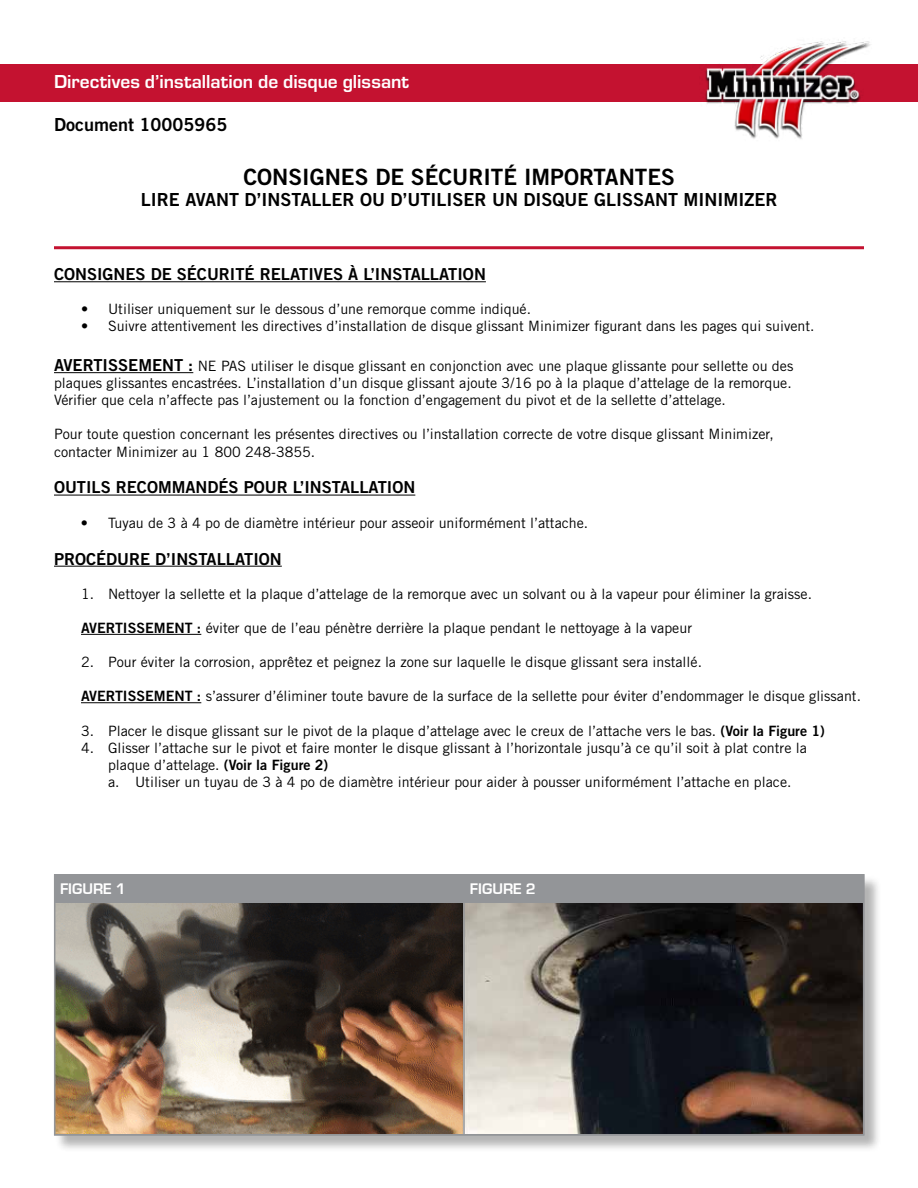
<style>
.page{position:relative;width:918px;height:1188px;background:#fff}
.page>*{position:absolute;margin:0;border:0;box-sizing:border-box;transform-origin:0 0}
.t1{font:22.5px "Trade Gothic LT Std Bd 2";color:#000}
.t2{font:700 19.5px "Eurostile";color:#fff}
.t3{font:18px "Trade Gothic LT Std Bd 2";color:#000}
.t4{font:16.5px "Trade Gothic LT Std Bd 2";color:#000}
.t5{font:700 15.9px "Eurostile";color:#fff}
.t6{font:14.25px/17.1px "Trade Gothic LT Std";color:#000}
.s1{font-family:"Trade Gothic LT Std Bd 2";font-size:16.5px}
.s2{font-family:"Trade Gothic LT Std Bd 2"}
</style>
<div class="page">
<div style="left:0;top:64px;width:918px;height:37px;background:#c41230"></div>
<hr style="left:54px;top:281px;width:432px;height:1px;background:#000">
<hr style="left:54px;top:372px;width:139px;height:1px;background:#000">
<hr style="left:54px;top:495px;width:361px;height:1px;background:#000">
<hr style="left:54px;top:566px;width:228px;height:1px;background:#000">
<hr style="left:81px;top:634px;width:120px;height:1px;background:#000">
<hr style="left:81px;top:702px;width:120px;height:1px;background:#000">
<img style="left:656px;top:41px;width:250px;height:98px">
<hr style="left:54px;top:246px;width:810px;height:3px;background:#c41230">
<div style="left:55px;top:875px;width:827px;height:278px;background:#000;opacity:.3"></div>
<img style="left:57px;top:903px;width:406px;height:230px">
<div style="left:54px;top:874px;width:411px;height:29px;background:#939598"></div>
<img style="left:465px;top:903px;width:396px;height:230px">
<div style="left:458px;top:874px;width:406px;height:29px;background:#939598"></div>
<hr style="left:463px;top:874px;width:2px;height:260px;background:#939598">
<div style="left:54px;top:874px;width:810px;height:262px;border:2px solid #939598"></div>
<h2 class="t2" style="left:54px;top:68px;width:356px">Directives d’installation de disque glissant</h2>
<p class="t3" style="left:54px;top:114px;width:175px">Document 10005965</p>
<h1 class="t1" style="left:243px;top:163px;width:433px">CONSIGNES DE SÉCURITÉ IMPORTANTES</h1>
<p class="t3" style="left:141px;top:189px;width:638px">LIRE AVANT D’INSTALLER OU D’UTILISER UN DISQUE GLISSANT MINIMIZER</p>
<p class="t4" style="left:54px;top:264px;width:433px">CONSIGNES DE SÉCURITÉ RELATIVES À L’INSTALLATION</p>
<p class="t6" style="left:81px;top:301px;width:452px">• Utiliser uniquement sur le dessous d’une remorque comme indiqué.</p>
<p class="t6" style="left:81px;top:318px;width:735px">• Suivre attentivement les directives d’installation de disque glissant Minimizer figurant dans les pages qui suivent.</p>
<p class="t6" style="left:54px;top:357px;width:741px;text-align:justify"><span class="s1">AVERTISSEMENT :</span> NE PAS utiliser le disque glissant en conjonction avec une plaque glissante pour sellette ou des plaques glissantes encastrées. L’installation d’un disque glissant ajoute 3/16 po à la plaque d’attelage de la remorque.<br>Vérifier que cela n’affecte pas l’ajustement ou la fonction d’engagement du pivot et de la sellette d’attelage.</p>
<p class="t6" style="left:54px;top:426px;width:721px">Pour toute question concernant les présentes directives ou l’installation correcte de votre disque glissant Minimizer, contacter Minimizer au 1 800 248-3855.</p>
<p class="t4" style="left:54px;top:477px;width:363px">OUTILS RECOMMANDÉS POUR L’INSTALLATION</p>
<p class="t6" style="left:81px;top:514px;width:509px">• Tuyau de 3 à 4 po de diamètre intérieur pour asseoir uniformément l’attache.</p>
<p class="t4" style="left:54px;top:548px;width:229px">PROCÉDURE D’INSTALLATION</p>
<p class="t6" style="left:81px;top:585px;width:733px">1. Nettoyer la sellette et la plaque d’attelage de la remorque avec un solvant ou à la vapeur pour éliminer la graisse.</p>
<p class="t6" style="left:81px;top:619px;width:613px"><span class="s2">AVERTISSEMENT :</span> éviter que de l’eau pénètre derrière la plaque pendant le nettoyage à la vapeur</p>
<p class="t6" style="left:81px;top:653px;width:623px">2. Pour éviter la corrosion, apprêtez et peignez la zone sur laquelle le disque glissant sera installé.</p>
<p class="t6" style="left:81px;top:688px;width:782px"><span class="s2">AVERTISSEMENT :</span> s’assurer d’éliminer toute bavure de la surface de la sellette pour éviter d’endommager le disque glissant.</p>
<p class="t6" style="left:81px;top:722px;width:745px">3. Placer le disque glissant sur le pivot de la plaque d’attelage avec le creux de l’attache vers le bas. <span class="s2">(Voir la Figure 1)</span></p>
<p class="t6" style="left:108px;top:739px;width:700px;text-indent:-27px">4. Glisser l’attache sur le pivot et faire monter le disque glissant à l’horizontale jusqu’à ce qu’il soit à plat contre la plaque d’attelage. <span class="s2">(Voir la Figure 2)<br></span>a. Utiliser un tuyau de 3 à 4 po de diamètre intérieur pour aider à pousser uniformément l’attache en place.</p>
<p class="t5" style="left:60px;top:880px;width:67px">FIGURE 1</p>
<p class="t5" style="left:470px;top:880px;width:67px">FIGURE 2</p>
</div>
